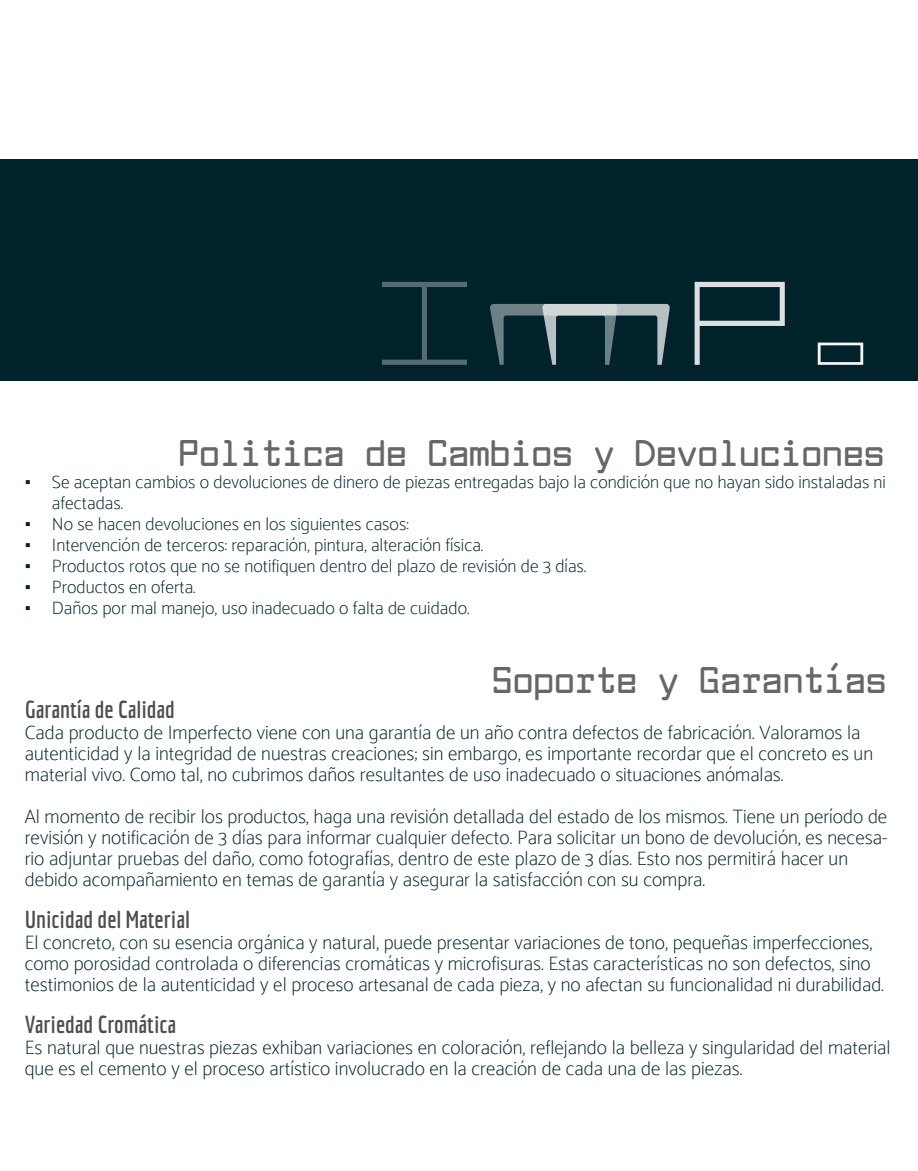
<style>
.page{position:relative;width:918px;height:1171px;background:#fff}
.page>*{position:absolute;margin:0;border:0;box-sizing:border-box;transform-origin:0 0}
.t1{font:700 36px "Larabiefont Rg";color:#676767}
.t2{font:700 24px "Economica";color:#4e4d4d}
.t3{font:100 19.5px/21px "Catamaran";color:#00232b}
.t4{font:100 18px/21px "Catamaran";color:#00232b}
.s1{font-family:"Times New Roman";font-weight:400}
</style>
<div class="page">
<div style="left:0;top:159px;width:918px;height:222px;background:#00232b"></div>
<svg style="left:695px;top:282px;width:90px;height:83px"></svg>
<svg style="left:818px;top:342px;width:45px;height:23px"></svg>
<svg style="left:382px;top:282px;width:85px;height:83px"></svg>
<svg style="left:490px;top:304px;width:180px;height:61px"></svg>
<h1 class="t1" style="left:178px;top:429px;width:708px">Politica de Cambios y Devoluciones</h1>
<p class="t4" style="left:52px;top:471px;width:836px;text-indent:-27px"><span class="s1">▪</span> Se aceptan cambios o devoluciones de dinero de piezas entregadas bajo la condición que no hayan sido instaladas ni afectadas.</p>
<p class="t4" style="left:25px;top:513px;width:385px"><span class="s1">▪</span> No se hacen devoluciones en los siguientes casos:</p>
<p class="t4" style="left:25px;top:534px;width:460px"><span class="s1">▪</span> Intervención de terceros: reparación, pintura, alteración física.</p>
<p class="t4" style="left:25px;top:555px;width:563px"><span class="s1">▪</span> Productos rotos que no se notifiquen dentro del plazo de revisión de 3 días.</p>
<p class="t4" style="left:25px;top:576px;width:172px"><span class="s1">▪</span> Productos en oferta.</p>
<p class="t4" style="left:25px;top:597px;width:446px"><span class="s1">▪</span> Daños por mal manejo, uso inadecuado o falta de cuidado.</p>
<h1 class="t1" style="left:492px;top:655px;width:396px">Soporte y Garantías</h1>
<p class="t2" style="left:25px;top:695px;width:152px">Garantía de Calidad</p>
<p class="t3" style="left:25px;top:721px;width:850px">Cada producto de Imperfecto viene con una garantía de un año contra defectos de fabricación. Valoramos la autenticidad y la integridad de nuestras creaciones; sin embargo, es importante recordar que el concreto es un material vivo. Como tal, no cubrimos daños resultantes de uso inadecuado o situaciones anómalas.</p>
<p class="t3" style="left:25px;top:805px;width:865px">Al momento de recibir los productos, haga una revisión detallada del estado de los mismos. Tiene un período de revisión y notificación de 3 días para informar cualquier defecto. Para solicitar un bono de devolución, es necesa&shy;rio adjuntar pruebas del daño, como fotografías, dentro de este plazo de 3 días. Esto nos permitirá hacer un debido acompañamiento en temas de garantía y asegurar la satisfacción con su compra.</p>
<p class="t2" style="left:25px;top:905px;width:167px">Unicidad del Material</p>
<p class="t3" style="left:25px;top:931px;width:861px">El concreto, con su esencia orgánica y natural, puede presentar variaciones de tono, pequeñas imperfecciones, como porosidad controlada o diferencias cromáticas y microfisuras. Estas características no son defectos, sino testimonios de la autenticidad y el proceso artesanal de cada pieza, y no afectan su funcionalidad ni durabilidad.</p>
<p class="t2" style="left:25px;top:1010px;width:153px">Variedad Cromática</p>
<p class="t3" style="left:25px;top:1036px;width:867px">Es natural que nuestras piezas exhiban variaciones en coloración, reflejando la belleza y singularidad del material que es el cemento y el proceso artístico involucrado en la creación de cada una de las piezas.</p>
</div>
